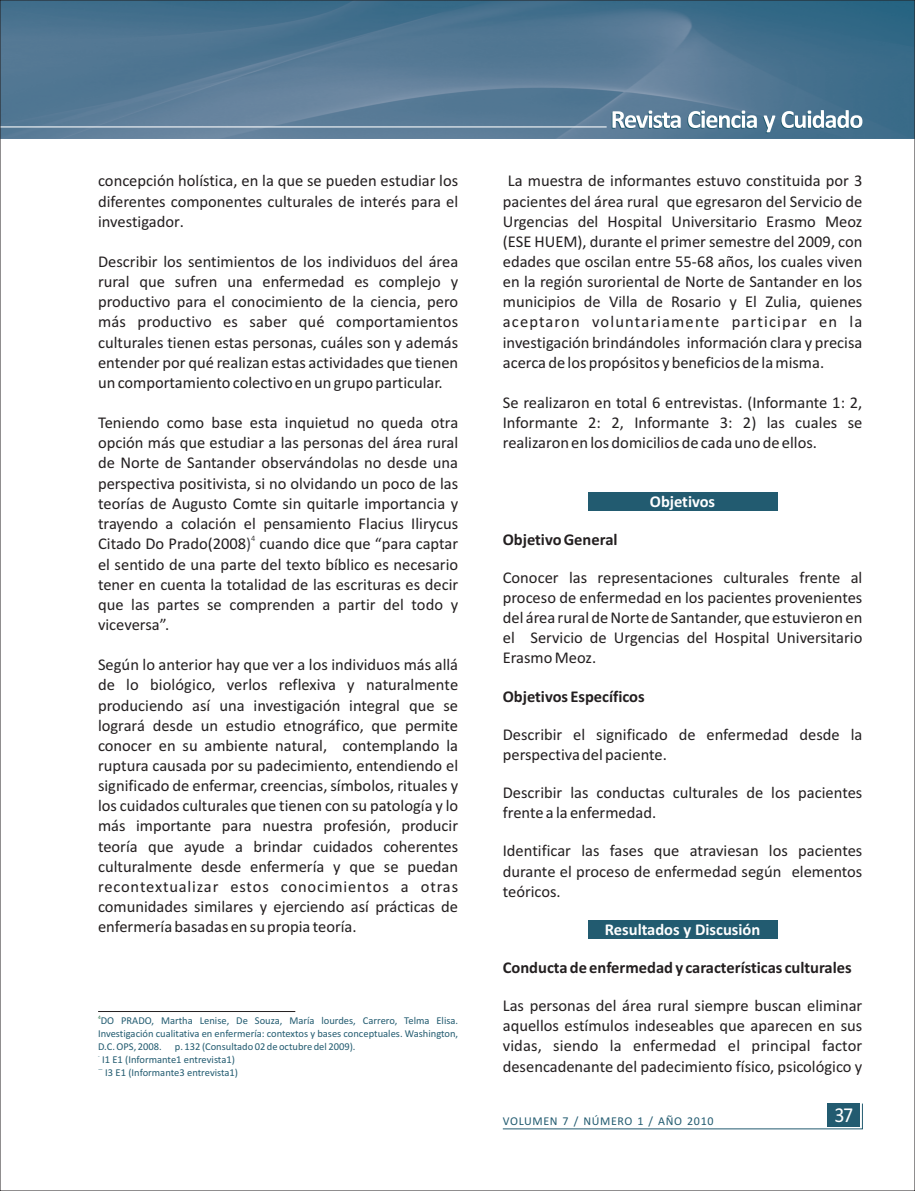
<style>
.page{position:relative;width:915px;height:1191px;background:#fff}
.page>*{position:absolute;margin:0;border:0;box-sizing:border-box;transform-origin:0 0}
.t1{font:21.3px "Calibri";color:#fff;scale:.94 1}
.t2{font:16.5px/20.1px "Calibri";color:#231f20;text-align:justify}
.t3{font:700 16.5px "Calibri";color:#231f20}
.t4{font:700 16.5px "Calibri";color:#fff}
.t5{font:16.5px "Calibri";color:#414142}
.t6{font:12px "Calibri";letter-spacing:.055em;color:#225b70}
.t7{font:10.5px/12.8px "Calibri";color:#225b70;text-align:justify}
.t8{font:8.25px "Calibri";color:#414142}
.t9{font:5.25px "Calibri";color:#225b70}
.t10{font:5.25px "Calibri";color:#226e47}
</style>
<div class="page">
<div style="left:587px;top:492px;width:190px;height:19px;background:#225b70"></div>
<div style="left:587px;top:920px;width:190px;height:19px;background:#225b70"></div>
<hr style="left:98px;top:1011px;width:197px;height:1px;background:#231f20">
<svg style="left:502px;top:1103px;width:361px;height:26px"></svg>
<img style="left:2px;top:2px;width:910px;height:137px">
<svg style="left:611px;top:110px;width:251px;height:23px"></svg>
<hr style="left:0;top:126px;width:606px;height:1px;background:#fff">
<p class="t2" style="left:98px;top:172px;width:361px">concepción holística, en la que se pueden estudiar los diferentes componentes culturales de interés para el investigador.</p>
<p class="t2" style="left:98px;top:253px;width:361px">Describir los sentimientos de los individuos del área rural que sufren una enfermedad es complejo y productivo para el conocimiento de la ciencia, pero más productivo es saber qué comportamientos culturales tienen estas personas, cuáles son y además entender por qué realizan estas actividades que tienen un comportamiento colectivo en un grupo particular.</p>
<p class="t2" style="left:98px;top:414px;width:361px">Teniendo como base esta inquietud no queda otra opción más que estudiar a las personas del área rural de Norte de Santander observándolas no desde una perspectiva positivista, si no olvidando un poco de las teorías de Augusto Comte sin quitarle importancia y trayendo a colación el pensamiento Flacius Ilirycus Citado Do Prado(2008 cuando dice que “para captar el sentido de una parte del texto bíblico es necesario tener en cuenta la totalidad de las escrituras es decir que las partes se comprenden a partir del todo y viceversa”.</p>
<p class="t2" style="left:98px;top:656px;width:361px">Según lo anterior hay que ver a los individuos más allá de lo biológico, verlos reflexiva y naturalmente produciendo así una investigación integral que se logrará desde un estudio etnográfico, que permite conocer en su ambiente natural, contemplando la ruptura causada por su padecimiento, entendiendo el significado de enfermar, creencias, símbolos, rituales y los cuidados culturales que tienen con su patología y lo más importante para nuestra profesión, producir teoría que ayude a brindar cuidados coherentes culturalmente desde enfermería y que se puedan recontextualizar estos conocimientos a otras comunidades similares y ejerciendo así prácticas de enfermería basadas en su propia teoría.</p>
<p class="t8" style="left:251px;top:535px;width:6px">4</p>
<p class="t5" style="left:246px;top:537px;width:6px">)</p>
<p class="t10" style="left:98px;top:1015px;width:4px">4</p>
<p class="t7" style="left:98px;top:1015px;width:361px">DO PRADO, Martha Lenise, De Souza, María lourdes, Carrero, Telma Elisa.<br>Investigación cualitativa en enfermería: contextos y bases conceptuales. Washington, D.C. OPS, 2008.</p>
<p class="t7" style="left:175px;top:1041px;width:182px">p. 132 (Consultado 02 de octubre del 2009).</p>
<p class="t9" style="left:98px;top:1053px;width:3px">-</p>
<p class="t7" style="left:102px;top:1054px;width:134px">I1 E1 (Informante1 entrevista1)</p>
<p class="t9" style="left:98px;top:1066px;width:6px">—</p>
<p class="t7" style="left:105px;top:1067px;width:134px">I3 E1 (Informante3 entrevista1)</p>
<p class="t2" style="left:502px;top:172px;width:361px;text-indent:5px">La muestra de informantes estuvo constituida por 3 pacientes del área rural que egresaron del Servicio de Urgencias del Hospital Universitario Erasmo Meoz (ESE HUEM), durante el primer semestre del 2009, con edades que oscilan entre 55-68 años, los cuales viven en la región suroriental de Norte de Santander en los municipios de Villa de Rosario y El Zulia, quienes aceptaron voluntariamente participar en la investigación brindándoles información clara y precisa acerca de los propósitos y beneficios de la misma.</p>
<p class="t2" style="left:502px;top:394px;width:361px">Se realizaron en total 6 entrevistas. (Informante 1: 2, Informante 2: 2, Informante 3: 2) las cuales se realizaron en los domicilios de cada uno de ellos.</p>
<p class="t4" style="left:649px;top:494px;width:67px">Objetivos</p>
<p class="t3" style="left:502px;top:532px;width:116px">Objetivo General</p>
<p class="t2" style="left:502px;top:569px;width:361px">Conocer las representaciones culturales frente al proceso de enfermedad en los pacientes provenientes del área rural de Norte de Santander, que estuvieron en el Servicio de Urgencias del Hospital Universitario Erasmo Meoz.</p>
<p class="t3" style="left:502px;top:689px;width:143px">Objetivos Específicos</p>
<p class="t2" style="left:502px;top:725px;width:361px">Describir el significado de enfermedad desde la perspectiva del paciente.</p>
<p class="t2" style="left:502px;top:784px;width:361px">Describir las conductas culturales de los pacientes frente a la enfermedad.</p>
<p class="t2" style="left:502px;top:842px;width:361px">Identificar las fases que atraviesan los pacientes durante el proceso de enfermedad según elementos teóricos.</p>
<p class="t4" style="left:604px;top:922px;width:157px">Resultados y Discusión</p>
<p class="t3" style="left:502px;top:960px;width:350px">Conducta de enfermedad y características culturales</p>
<p class="t2" style="left:502px;top:997px;width:361px">Las personas del área rural siempre buscan eliminar aquellos estímulos indeseables que aparecen en sus vidas, siendo la enfermedad el principal factor desencadenante del padecimiento físico, psicológico y</p>
<p class="t6" style="left:502px;top:1116px;width:212px">VOLUMEN 7 / NÚMERO 1 / AÑO 2010</p>
<p class="t1" style="left:834px;top:1106px;width:22px">37</p>
</div>
